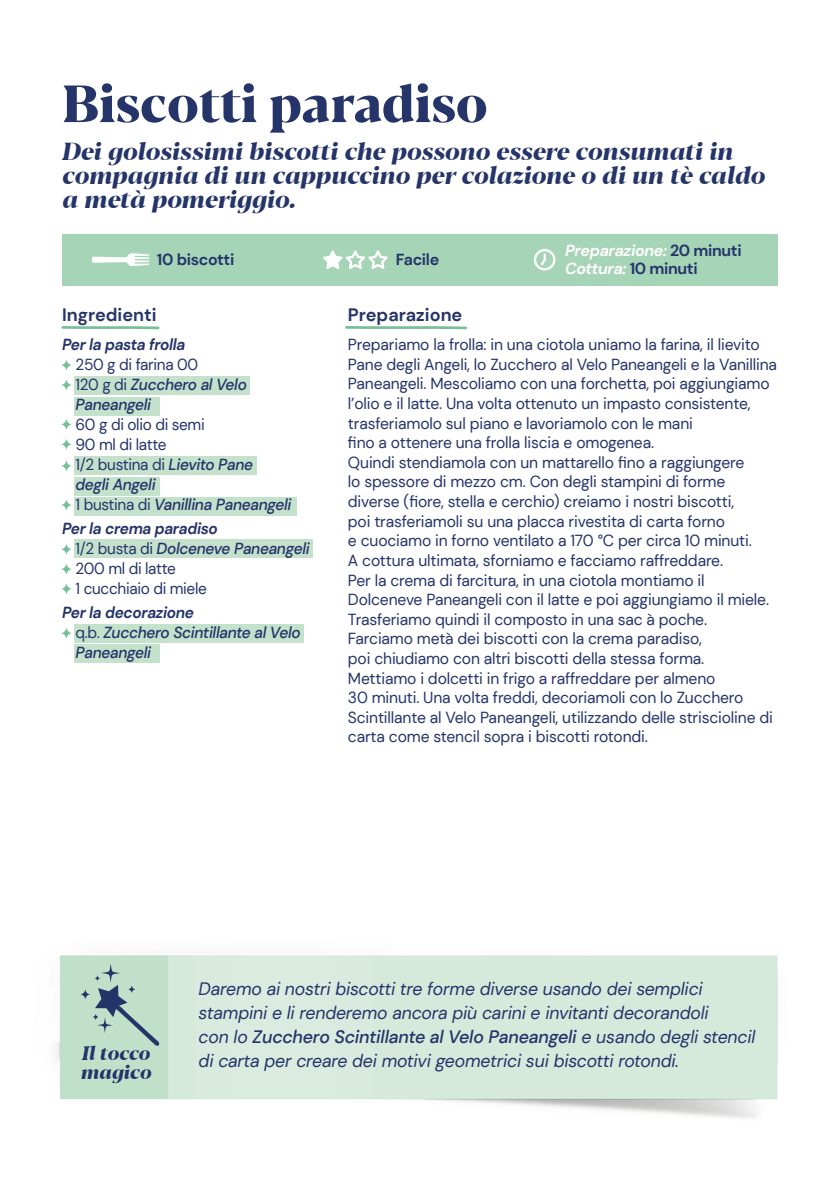
<style>
.page{position:relative;width:840px;height:1191px;background:#fff}
.page>*{position:absolute;margin:0;border:0;box-sizing:border-box;transform-origin:0 0}
.t1{font:800 52px "Blacker Pro Display";color:#253469}
.t2{font:italic 800 24px/24px "Blacker Pro Display";color:#253469}
.t3{font:italic 800 19px/19px "Blacker Pro Display";color:#253469}
.t4{font:italic 18px/24px "DM Sans";letter-spacing:-.01em;color:#253469}
.t5{font:700 18px "DM Sans";color:#253469}
.t6{font:16px/19.6px "DM Sans";letter-spacing:-.01em;color:#253469}
.t7{font:16px/20px "DM Sans";letter-spacing:-.01em;color:#253469;scale:.96 1}
.t8{font:italic 500 16px/20px "DM Sans";letter-spacing:-.02em;color:#253469;scale:.96 1}
.t9{font:italic 700 16px/17.8px "DM Sans";letter-spacing:-.02em;color:#fff}
.t10{font:700 16px "DM Sans";letter-spacing:-.02em;color:#253469}
.t11{font:italic 700 16px "DM Sans";letter-spacing:-.02em;color:#253469;scale:.96 1}
.s1{font-style:normal;color:#253469}
.s2{font-weight:400;font-style:normal}
.s3{font-weight:500;font-style:italic}
.s4{font-weight:700;font-style:italic}
.s5{font-weight:700}
.s6{font-weight:500}
</style>
<div class="page">
<div style="left:62px;top:234px;width:715px;height:51px;background:#a6d4b7"></div>
<svg style="left:92px;top:253px;width:57px;height:13px"></svg>
<svg style="left:323px;top:250px;width:65px;height:19px"></svg>
<div style="left:533px;top:249px;width:22px;height:21px;border:2px solid #fff;border-radius:50%"></div>
<svg style="left:538px;top:252px;width:8px;height:15px"></svg>
<svg style="left:61px;top:326px;width:99px;height:3px"></svg>
<svg style="left:345px;top:326px;width:122px;height:3px"></svg>
<div style="left:74px;top:376px;width:175px;height:19px;background:#c4e1cc"></div>
<div style="left:74px;top:456px;width:183px;height:19px;background:#c4e1cc"></div>
<div style="left:74px;top:624px;width:230px;height:18px;background:#c4e1cc"></div>
<div style="left:74px;top:539px;width:239px;height:19px;background:#c4e1cc"></div>
<div style="left:74px;top:497px;width:222px;height:19px;background:#c4e1cc"></div>
<div style="left:74px;top:397px;width:85px;height:18px;background:#c4e1cc"></div>
<div style="left:74px;top:477px;width:85px;height:18px;background:#c4e1cc"></div>
<div style="left:74px;top:644px;width:85px;height:19px;background:#c4e1cc"></div>
<svg style="left:60px;top:359px;width:12px;height:12px"></svg>
<svg style="left:60px;top:438px;width:12px;height:12px"></svg>
<svg style="left:60px;top:459px;width:12px;height:13px"></svg>
<svg style="left:60px;top:418px;width:12px;height:13px"></svg>
<svg style="left:60px;top:378px;width:12px;height:13px"></svg>
<svg style="left:60px;top:543px;width:12px;height:12px"></svg>
<svg style="left:60px;top:582px;width:12px;height:13px"></svg>
<svg style="left:60px;top:563px;width:12px;height:12px"></svg>
<svg style="left:60px;top:498px;width:12px;height:13px"></svg>
<svg style="left:60px;top:627px;width:12px;height:12px"></svg>
<img style="left:56px;top:955px;width:722px;height:163px">
<svg style="left:80px;top:988px;width:10px;height:12px"></svg>
<svg style="left:94px;top:963px;width:65px;height:82px;background:#a8c5ba"></svg>
<h1 class="t1" style="left:62px;top:65px;width:426px">Biscotti paradiso</h1>
<h2 class="t2" style="left:62px;top:138px;width:704px">Dei golosissimi biscotti che possono essere consumati in compagnia di un cappuccino per colazione o di un tè caldo a metà pomeriggio.</h2>
<p class="t10" style="left:157px;top:249px;width:79px">10 biscotti</p>
<p class="t9" style="left:564px;top:242px;width:178px">Preparazione: <span class="s1">20 minuti<br></span>Cottura: <span class="s1">10 minuti</span></p>
<p class="t10" style="left:395px;top:249px;width:45px">Facile</p>
<p class="t5" style="left:62px;top:303px;width:96px">Ingredienti</p>
<p class="t5" style="left:348px;top:303px;width:116px">Preparazione</p>
<p class="t6" style="left:348px;top:335px;width:430px">Prepariamo la frolla: in una ciotola uniamo la farina, il lievito Pane degli Angeli, lo Zucchero al Velo Paneangeli e la Vanillina Paneangeli. Mescoliamo con una forchetta, poi aggiungiamo l’olio e il latte. Una volta ottenuto un impasto consistente, trasferiamolo sul piano e lavoriamolo con le mani<br>fino a ottenere una frolla liscia e omogenea.<br>Quindi stendiamola con un mattarello fino a raggiungere<br>lo spessore di mezzo cm. Con degli stampini di forme diverse (fiore, stella e cerchio) creiamo i nostri biscotti,<br>poi trasferiamoli su una placca rivestita di carta forno<br>e cuociamo in forno ventilato a 170 °C per circa 10 minuti.<br>A cottura ultimata, sforniamo e facciamo raffreddare.<br>Per la crema di farcitura, in una ciotola montiamo il Dolceneve Paneangeli con il latte e poi aggiungiamo il miele.<br>Trasferiamo quindi il composto in una sac à poche.<br>Farciamo metà dei biscotti con la crema paradiso,<br>poi chiudiamo con altri biscotti della stessa forma.<br>Mettiamo i dolcetti in frigo a raffreddare per almeno<br>30 minuti. Una volta freddi, decoriamoli con lo Zucchero Scintillante al Velo Paneangeli, utilizzando delle striscioline di carta come stencil sopra i biscotti rotondi.</p>
<p class="t11" style="left:62px;top:334px;width:130px">Per la pasta frolla</p>
<p class="t8" style="left:75px;top:354px;width:180px"><span class="s2">250 g di farina 00<br>120 g di</span> Zucchero al Velo<br>Paneangeli</p>
<p class="t7" style="left:75px;top:414px;width:226px">60 g di olio di semi<br>90 ml di latte<br>1/2 bustina di <span class="s3">Lievito Pane<br>degli Angeli<br></span>1 bustina di <span class="s3">Vanillina Paneangeli</span></p>
<p class="t7" style="left:75px;top:518px;width:245px;text-indent:-13px"><span class="s4">Per la crema paradiso<br></span>1/2 busta di <span class="s3">Dolceneve Paneangeli<br></span>200 ml di latte<br>1 cucchiaio di miele</p>
<p class="t8" style="left:75px;top:602px;width:236px;text-indent:-13px"><span class="s5">Per la decorazione<br></span><span class="s2">q.b.</span> Zucchero Scintillante al Velo<br>Paneangeli</p>
<p class="t3" style="left:81px;top:1042px;width:72px">Il tocco magico</p>
<p class="t4" style="left:198px;top:977px;width:558px">Daremo ai nostri biscotti tre forme diverse usando dei semplici stampini e li renderemo ancora più carini e invitanti decorandoli<br>con lo <span class="s6">Zucchero Scintillante al Velo Paneangeli</span> e usando degli stencil di carta per creare dei motivi geometrici sui biscotti rotondi.</p>
</div>
